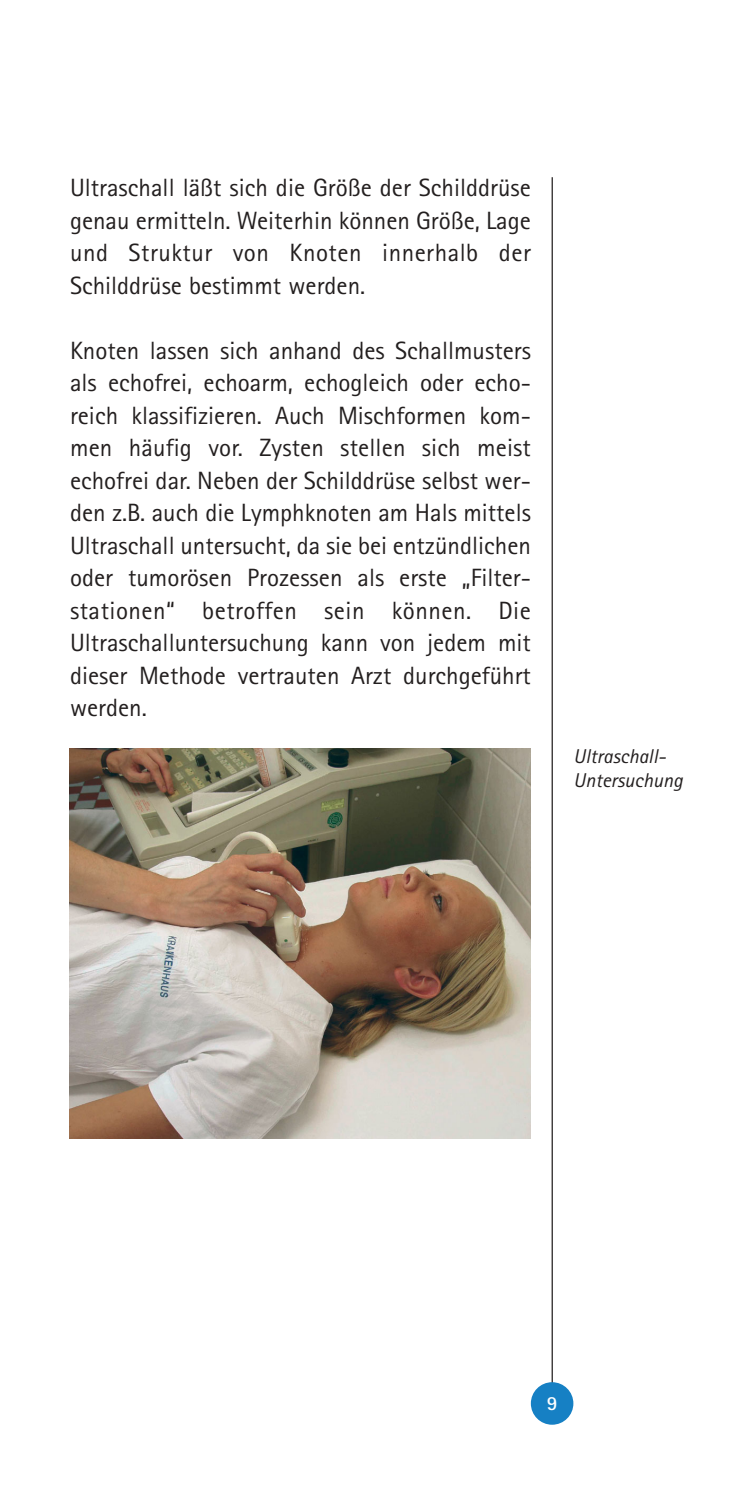
<style>
.page{position:relative;width:743px;height:1488px;background:#fff}
.page>*{position:absolute;margin:0;border:0;box-sizing:border-box;transform-origin:0 0}
.t1{font:25px/32.5px "Rotis Sans Serif";color:#231f1f;text-align:justify}
.t2{font:italic 20px/24px "Rotis Sans Serif";color:#231f1f}
.t3{font:700 20px "Rotis Sans Serif";color:#fff}
</style>
<div class="page">
<hr style="left:551px;top:177px;width:1px;height:1224px;background:#231f1f">
<div style="left:530px;top:1382px;width:43px;height:42px;background:#1680c4;border-radius:50%"></div>
<img style="left:70px;top:749px;width:461px;height:390px">
<p class="t1" style="left:70px;top:174px;width:462px">Ultraschall läßt sich die Größe der Schilddrüse genau ermitteln. Weiterhin können Größe, Lage und Struktur von Knoten innerhalb der Schilddrüse bestimmt werden.</p>
<p class="t1" style="left:70px;top:336px;width:462px">Knoten lassen sich anhand des Schallmusters als echofrei, echoarm, echogleich oder echo&shy;reich klassifizieren. Auch Mischformen kom&shy;men häufig vor. Zysten stellen sich meist echofrei dar. Neben der Schilddrüse selbst wer&shy;den z.B. auch die Lymphknoten am Hals mittels Ultraschall untersucht, da sie bei entzündlichen oder tumorösen Prozessen als erste „Filter&shy;stationen“ betroffen sein können. Die Ultraschalluntersuchung kann von jedem mit dieser Methode vertrauten Arzt durchgeführt werden.</p>
<p class="t2" style="left:573px;top:746px;width:111px">Ultraschall-<br>Untersuchung</p>
<p class="t3" style="left:546px;top:1396px;width:12px">9</p>
</div>
